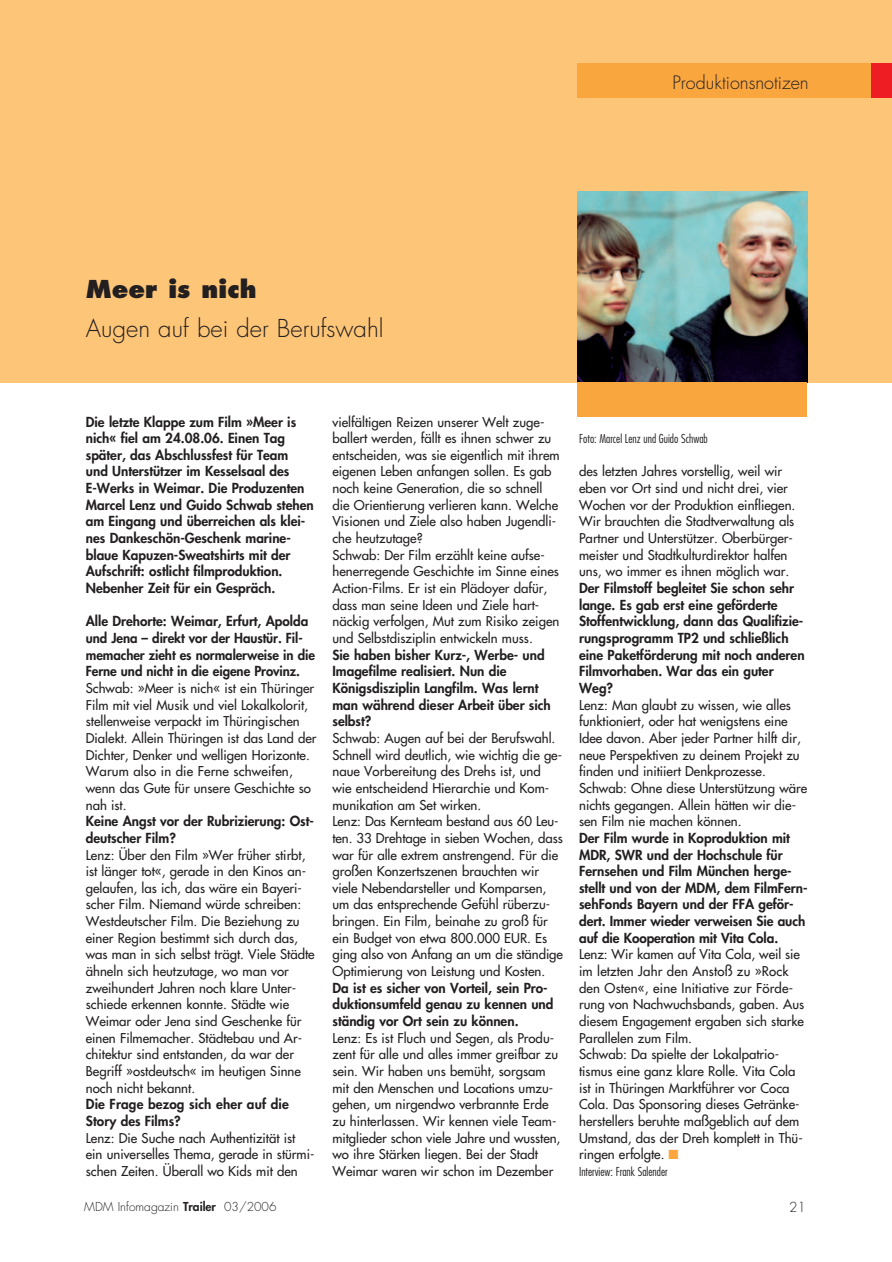
<style>
.page{position:relative;width:892px;height:1262px;background:#fff}
.page>*{position:absolute;margin:0;border:0;box-sizing:border-box;transform-origin:0 0}
.t1{font:300 24px "Futura";color:#231f20}
.t2{font:800 24px "Futura";color:#231f20}
.t3{font:300 18px "Futura";color:#231f20}
.t4{font:800 13.5px/16.6px "Futura";color:#231f20}
.t5{font:300 13.5px "Futura";color:#231f20}
.t6{font:13.2px/16.6px "Futura";color:#231f20}
.t7{font:300 condensed 12px "Futura";color:#231f20}
.t8{font:300 12px "Futura";color:#231f20}
.s1{color:#faa63f}
.s2{font-weight:800}
</style>
<div class="page">
<svg style="left:0;top:0;width:892px;height:417px;background:#ecbe7c"></svg>
<h2 class="t3" style="left:672px;top:74px;width:138px">Produktionsnotizen</h2>
<h1 class="t2" style="left:86px;top:278px;width:172px">Meer is nich</h1>
<h1 class="t1" style="left:86px;top:316px;width:299px">Augen auf bei der Berufswahl</h1>
<p class="t4" style="left:86px;top:414px;width:229px">Die letzte Klappe zum Film »Meer is nich« fiel am 24.08.06. Einen Tag später, das Abschlussfest für Team und Unterstützer im Kesselsaal des E-Werks in Weimar. Die Produzenten Marcel Lenz und Guido Schwab stehen am Eingang und überreichen als klei&shy;nes Dankeschön-Geschenk marine&shy;blaue Kapuzen-Sweatshirts mit der Aufschrift: ostlicht filmproduktion.<br>Nebenher Zeit für ein Gespräch.</p>
<p class="t4" style="left:86px;top:614px;width:231px">Alle Drehorte: Weimar, Erfurt, Apolda und Jena – direkt vor der Haustür. Fil&shy;memacher zieht es normalerweise in die Ferne und nicht in die eigene Provinz.</p>
<p class="t6" style="left:86px;top:681px;width:232px">Schwab: »Meer is nich« ist ein Thüringer Film mit viel Musik und viel Lokalkolorit, stellenweise verpackt im Thüringischen Dialekt. Allein Thüringen ist das Land der Dichter, Denker und welligen Horizonte.<br>Warum also in die Ferne schweifen, wenn das Gute für unsere Geschichte so nah ist.</p>
<p class="t4" style="left:86px;top:814px;width:230px">Keine Angst vor der Rubrizierung: Ost&shy;deutscher Film?</p>
<p class="t6" style="left:86px;top:847px;width:230px">Lenz: Über den Film »Wer früher stirbt, ist länger tot«, gerade in den Kinos an&shy;gelaufen, las ich, das wäre ein Bayeri&shy;scher Film. Niemand würde schreiben:<br>Westdeutscher Film. Die Beziehung zu einer Region bestimmt sich durch das, was man in sich selbst trägt. Viele Städte ähneln sich heutzutage, wo man vor zweihundert Jahren noch klare Unter&shy;schiede erkennen konnte. Städte wie Weimar oder Jena sind Geschenke für einen Filmemacher. Städtebau und Ar&shy;chitektur sind entstanden, da war der Begriff »ostdeutsch« im heutigen Sinne noch nicht bekannt.</p>
<p class="t4" style="left:86px;top:1097px;width:205px">Die Frage bezog sich eher auf die<br>Story des Films?</p>
<p class="t6" style="left:86px;top:1130px;width:230px">Lenz: Die Suche nach Authentizität ist ein universelles Thema, gerade in stürmi&shy;schen Zeiten. Überall wo Kids mit den</p>
<p class="t6" style="left:332px;top:414px;width:229px">vielfältigen Reizen unserer Welt zuge&shy;ballert werden, fällt es ihnen schwer zu entscheiden, was sie eigentlich mit ihrem eigenen Leben anfangen sollen. Es gab noch keine Generation, die so schnell die Orientierung verlieren kann. Welche Visionen und Ziele also haben Jugendli&shy;che heutzutage?<br>Schwab: Der Film erzählt keine aufse&shy;henerregende Geschichte im Sinne eines Action-Films. Er ist ein Plädoyer dafür, dass man seine Ideen und Ziele hart&shy;näckig verfolgen, Mut zum Risiko zeigen und Selbstdisziplin entwickeln muss.</p>
<p class="t4" style="left:332px;top:647px;width:220px">Sie haben bisher Kurz-, Werbe- und<br>Imagefilme realisiert. Nun die<br>Königsdisziplin Langfilm. Was lernt man während dieser Arbeit über sich selbst?</p>
<p class="t6" style="left:332px;top:731px;width:232px">Schwab: Augen auf bei der Berufswahl.<br>Schnell wird deutlich, wie wichtig die ge&shy;naue Vorbereitung des Drehs ist, und wie entscheidend Hierarchie und Kom&shy;munikation am Set wirken.<br>Lenz: Das Kernteam bestand aus 60 Leu&shy;ten. 33 Drehtage in sieben Wochen, dass war für alle extrem anstrengend. Für die großen Konzertszenen brauchten wir viele Nebendarsteller und Komparsen, um das entsprechende Gefühl rüberzu&shy;bringen. Ein Film, beinahe zu groß für ein Budget von etwa 800.000 EUR. Es ging also von Anfang an um die ständige Optimierung von Leistung und Kosten.</p>
<p class="t4" style="left:332px;top:980px;width:223px">Da ist es sicher von Vorteil, sein Pro&shy;duktionsumfeld genau zu kennen und ständig vor Ort sein zu können.</p>
<p class="t6" style="left:332px;top:1030px;width:229px">Lenz: Es ist Fluch und Segen, als Produ&shy;zent für alle und alles immer greifbar zu sein. Wir haben uns bemüht, sorgsam mit den Menschen und Locations umzu&shy;gehen, um nirgendwo verbrannte Erde zu hinterlassen. Wir kennen viele Team&shy;mitglieder schon viele Jahre und wussten, wo ihre Stärken liegen. Bei der Stadt Weimar waren wir schon im Dezember</p>
<p class="t7" style="left:579px;top:433px;width:130px">Foto: Marcel Lenz und Guido Schwab</p>
<p class="t6" style="left:579px;top:464px;width:218px">des letzten Jahres vorstellig, weil wir eben vor Ort sind und nicht drei, vier Wochen vor der Produktion einfliegen.<br>Wir brauchten die Stadtverwaltung als Partner und Unterstützer. Oberbürger&shy;meister und Stadtkulturdirektor halfen uns, wo immer es ihnen möglich war.</p>
<p class="t4" style="left:579px;top:581px;width:227px">Der Filmstoff begleitet Sie schon sehr lange. Es gab erst eine geförderte<br>Stoffentwicklung, dann das Qualifizie&shy;rungsprogramm TP2 und schließlich eine Paketförderung mit noch anderen<br>Filmvorhaben. War das ein guter<br>Weg?</p>
<p class="t6" style="left:579px;top:697px;width:230px">Lenz: Man glaubt zu wissen, wie alles funktioniert, oder hat wenigstens eine Idee davon. Aber jeder Partner hilft dir, neue Perspektiven zu deinem Projekt zu finden und initiiert Denkprozesse.<br>Schwab: Ohne diese Unterstützung wäre nichts gegangen. Allein hätten wir die&shy;sen Film nie machen können.</p>
<p class="t4" style="left:579px;top:830px;width:230px">Der Film wurde in Koproduktion mit MDR, SWR und der Hochschule für Fernsehen und Film München herge&shy;stellt und von der MDM, dem FilmFern&shy;sehFonds Bayern und der FFA geför&shy;dert. Immer wieder verweisen Sie auch auf die Kooperation mit Vita Cola.</p>
<p class="t6" style="left:579px;top:947px;width:227px">Lenz: Wir kamen auf Vita Cola, weil sie im letzten Jahr den Anstoß zu »Rock den Osten«, eine Initiative zur Förde&shy;rung von Nachwuchsbands, gaben. Aus diesem Engagement ergaben sich starke Parallelen zum Film.<br>Schwab: Da spielte der Lokalpatrio&shy;tismus eine ganz klare Rolle. Vita Cola ist in Thüringen Marktführer vor Coca Cola. Das Sponsoring dieses Getränke&shy;herstellers beruhte maßgeblich auf dem Umstand, das der Dreh komplett in Thü&shy;ringen erfolgte. <span class="s1">■</span></p>
<p class="t7" style="left:579px;top:1166px;width:90px">Interview: Frank Salender</p>
<p class="t8" style="left:84px;top:1201px;width:194px">MDM Infomagazin <span class="s2">Trailer</span> 03/2006</p>
<p class="t5" style="left:789px;top:1201px;width:18px">21</p>
</div>
